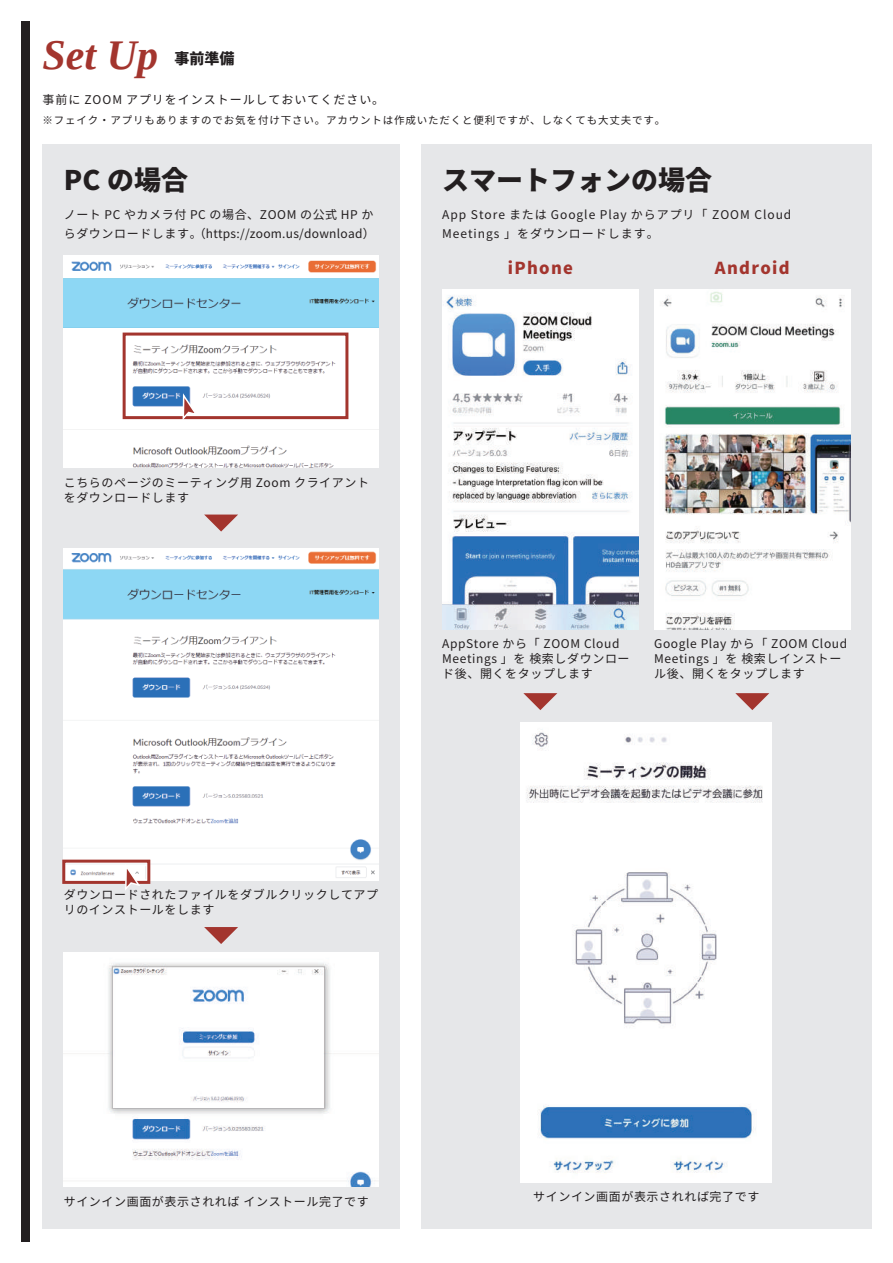
<style>
.page{position:relative;width:893px;height:1263px;background:#fff}
.page>*{position:absolute;margin:0;border:0;box-sizing:border-box;transform-origin:0 0}
.t1{font:italic 700 42px "Tinos";color:#a3352e}
.t2{font:900 27px "Noto Sans CJ Kjp";color:#231f20}
.t3{font:900 16.5px "Noto Sans CJ Kjp";letter-spacing:.08em;color:#a3352e}
.t4{font:900 15px "Noto Sans CJ Kjp";color:#231f20}
.t5{font:12px/15px "Noto Sans CJ Kjp";letter-spacing:.05em;color:#231f20}
.t6{font:12px/19.5px "Noto Sans CJ Kjp";letter-spacing:.08em;color:#231f20}
.t7{font:10.5px "Noto Sans CJ Kjp";letter-spacing:.08em;color:#231f20}
</style>
<div class="page">
<div style="left:43px;top:145px;width:357px;height:1084px;background:#e6e7e9"></div>
<img style="left:64px;top:255px;width:314px;height:213px">
<div style="left:421px;top:145px;width:451px;height:1084px;background:#e6e7e9"></div>
<div style="left:21px;top:21px;width:9px;height:1221px;background:#231f20"></div>
<img style="left:64px;top:549px;width:314px;height:331px">
<div style="left:123px;top:333px;width:225px;height:86px;border:3px solid #a3352e"></div>
<svg style="left:182px;top:394px;width:18px;height:28px"></svg>
<div style="left:62px;top:860px;width:88px;height:24px;border:3px solid #a3352e"></div>
<svg style="left:124px;top:864px;width:18px;height:26px"></svg>
<svg style="left:204px;top:514px;width:34px;height:17px"></svg>
<svg style="left:204px;top:927px;width:34px;height:17px"></svg>
<svg style="left:523px;top:693px;width:34px;height:17px"></svg>
<svg style="left:735px;top:693px;width:34px;height:17px"></svg>
<img style="left:442px;top:289px;width:196px;height:340px">
<img style="left:654px;top:289px;width:196px;height:340px">
<img style="left:64px;top:952px;width:314px;height:234px">
<img style="left:521px;top:723px;width:251px;height:459px">
<h1 class="t1" style="left:43px;top:28px;width:117px">Set Up</h1>
<p class="t4" style="left:174px;top:50px;width:62px">事前準備</p>
<p class="t6" style="left:43px;top:90px;width:343px">事前に ZOOM アプリをインストールしておいてください。</p>
<p class="t7" style="left:43px;top:114px;width:624px">※フェイク・アプリもありますのでお気を付け下さい。アカウントは作成いただくと便利ですが、しなくても大丈夫です。</p>
<h2 class="t2" style="left:64px;top:164px;width:126px">PC の場合</h2>
<h2 class="t2" style="left:442px;top:164px;width:271px">スマートフォンの場合</h2>
<p class="t5" style="left:64px;top:205px;width:312px;line-height:19.5px">ノート PC やカメラ付 PC の場合、ZOOM の公式 HP からダウンロードします。（https://zoom.us/download）</p>
<p class="t6" style="left:442px;top:205px;width:351px">App Store または Google Play からアプリ「 ZOOM Cloud<br>Meetings 」をダウンロードします。</p>
<h3 class="t3" style="left:508px;top:259px;width:67px">iPhone</h3>
<h3 class="t3" style="left:715px;top:259px;width:76px">Android</h3>
<p class="t5" style="left:64px;top:475px;width:307px">こちらのページのミーティング用 Zoom クライアントをダウンロードします</p>
<p class="t5" style="left:442px;top:637px;width:189px">AppStore から「 ZOOM Cloud<br>Meetings 」を 検索しダウンロード後、開くをタップします</p>
<p class="t5" style="left:654px;top:637px;width:194px">Google Play から「 ZOOM Cloud<br>Meetings 」を 検索しインストール後、開くをタップします</p>
<p class="t5" style="left:64px;top:888px;width:316px">ダウンロードされたファイルをダブルクリックしてアプリのインストールをします</p>
<p class="t5" style="left:64px;top:1194px;width:307px">サインイン画面が表示されれば インストール完了です</p>
<p class="t5" style="left:533px;top:1189px;width:228px">サインイン画面が表示されれば完了です</p>
</div>
